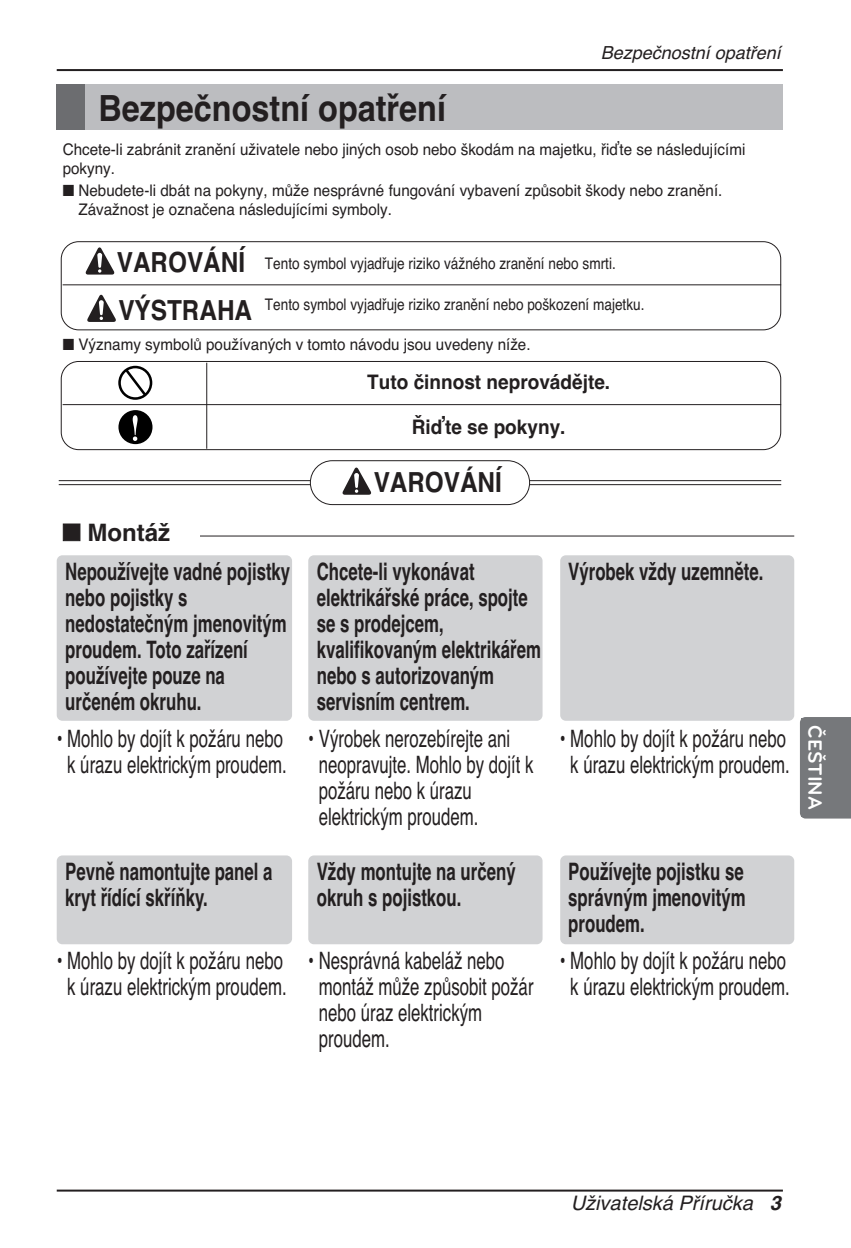
<style>
.page{position:relative;width:851px;height:1248px;background:#fff}
.page>*{position:absolute;margin:0;border:0;box-sizing:border-box;transform-origin:0 0}
.t1{font:700 36px "Helvetica";color:#231f20;scale:.9 1}
.t2{font:700 27.6px/47.4px "Helvetica";color:#231f20;scale:.88 1}
.t3{font:24px/26px "Helvetica";color:#231f20;text-align:center;scale:.7 1}
.t4{font:700 24px/26px "Helvetica";color:#231f20;scale:.7 1}
.t5{font:700 24px/38.8px "Helvetica";color:#231f20}
.t6{font:700 20px "Helvetica";color:#231f20;scale:.95 1}
.t7{font:italic 20px "Helvetica";color:#231f20}
.t8{font:700 20px "Bryant LG";color:#fff}
.t9{font:italic 18px "Helvetica";color:#231f20}
.t10{font:16px/19.2px "Helvetica";color:#231f20;scale:.95 1}
.t11{font:16px "Helvetica";color:#231f20;scale:.85 1}
.s1{font-weight:700}
</style>
<div class="page">
<hr style="left:57px;top:69px;width:725px;height:2px;background:#231f20">
<hr style="left:57px;top:1189px;width:725px;height:2px;background:#231f20">
<div style="left:800px;top:717px;width:50px;height:101px;background:#76787b"></div>
<div style="left:801px;top:718px;width:27px;height:98px;background:#76787b"></div>
<div style="left:57px;top:84px;width:113px;height:45px;background:#6c6d70"></div>
<div style="left:85px;top:84px;width:697px;height:45px;background:#bcbdc0"></div>
<div style="left:61px;top:241px;width:720px;height:89px;border:2px solid #231f20;border-radius:18px"></div>
<hr style="left:63px;top:284px;width:718px;height:1px;background:#231f20">
<svg style="left:86px;top:247px;width:29px;height:27px"></svg>
<svg style="left:87px;top:294px;width:29px;height:28px"></svg>
<div style="left:61px;top:361px;width:720px;height:89px;border:2px solid #231f20;border-radius:18px"></div>
<hr style="left:63px;top:404px;width:718px;height:1px;background:#231f20">
<div style="left:118px;top:410px;width:34px;height:34px;background:#000;border-radius:50%"></div>
<svg style="left:133px;top:415px;width:5px;height:26px"></svg>
<hr style="left:59px;top:480px;width:722px;height:1px;background:#231f20">
<hr style="left:59px;top:484px;width:722px;height:1px;background:#231f20">
<div style="left:310px;top:460px;width:219px;height:44px;background:#fff;border-radius:22px"></div>
<svg style="left:342px;top:467px;width:29px;height:27px"></svg>
<div style="left:310px;top:460px;width:220px;height:45px;border:2px solid #231f20;border-radius:22px"></div>
<svg style="left:118px;top:366px;width:34px;height:34px"></svg>
<hr style="left:206px;top:362px;width:1px;height:86px;background:#231f20">
<hr style="left:160px;top:535px;width:634px;height:1px;background:#231f20">
<div style="left:62px;top:520px;width:138px;height:28px;background:#fff"></div>
<div style="left:560px;top:555px;width:234px;height:165px;background:#d1d2d4;border-radius:6px"></div>
<div style="left:57px;top:555px;width:235px;height:165px;background:#d1d2d4;border-radius:6px"></div>
<div style="left:308px;top:555px;width:234px;height:165px;background:#d1d2d4;border-radius:6px"></div>
<div style="left:560px;top:855px;width:234px;height:89px;background:#d1d2d4;border-radius:6px"></div>
<div style="left:57px;top:855px;width:235px;height:89px;background:#d1d2d4;border-radius:6px"></div>
<div style="left:308px;top:855px;width:234px;height:89px;background:#d1d2d4;border-radius:6px"></div>
<p class="t9" style="left:600px;top:46px;width:182px">Bezpečnostní opatření</p>
<p class="t1" style="left:98px;top:95px;width:387px">Bezpečnostní opatření</p>
<p class="t10" style="left:63px;top:141px;width:720px">Chcete-li zabránit zranění uživatele nebo jiných osob nebo škodám na majetku, řiďte se následujícími pokyny.</p>
<p class="t10" style="left:78px;top:183px;width:679px;text-indent:-16px">■ Nebudete-li dbát na pokyny, může nesprávné fungování vybavení způsobit škody nebo zranění.<br>Závažnost je označena následujícími symboly.</p>
<p class="t2" style="left:117px;top:241px;width:155px">VAROVÁNÍ<br>VÝSTRAHA</p>
<p class="t11" style="left:265px;top:258px;width:414px">Tento symbol vyjadřuje riziko vážného zranění nebo smrti.</p>
<p class="t11" style="left:265px;top:299px;width:448px">Tento symbol vyjadřuje riziko zranění nebo poškození majetku.</p>
<p class="t10" style="left:63px;top:336px;width:494px">■ Významy symbolů používaných v tomto návodu jsou uvedeny níže.</p>
<p class="t6" style="left:367px;top:375px;width:257px">Tuto činnost neprovádějte.</p>
<p class="t6" style="left:412px;top:419px;width:163px">Řiďte se pokyny.</p>
<p class="t2" style="left:373px;top:461px;width:147px">VAROVÁNÍ</p>
<p class="t5" style="left:62px;top:515px;width:229px">■ Montáž<br>Nepoužívejte vadné pojistky</p>
<p class="t4" style="left:65px;top:586px;width:318px">nebo pojistky s nedostatečným jmenovitým proudem. Toto zařízení používejte pouze na určeném okruhu.</p>
<p class="t3" style="left:57px;top:727px;width:330px">• Mohlo by dojít k požáru nebo k úrazu elektrickým proudem.</p>
<p class="t4" style="left:568px;top:560px;width:280px">Výrobek vždy uzemněte.</p>
<p class="t4" style="left:317px;top:560px;width:322px">Chcete-li vykonávat elektrikářské práce, spojte se s prodejcem, kvalifikovaným elektrikářem nebo s autorizovaným servisním centrem.</p>
<p class="t3" style="left:319px;top:727px;width:308px;text-align:left;text-indent:-10px">• Výrobek nerozebírejte ani neopravujte. Mohlo by dojít k požáru nebo k úrazu elektrickým proudem.</p>
<p class="t3" style="left:559px;top:727px;width:330px">• Mohlo by dojít k požáru nebo k úrazu elektrickým proudem.</p>
<p class="t4" style="left:65px;top:860px;width:298px">Pevně namontujte panel a kryt řídící skříňky.</p>
<p class="t3" style="left:57px;top:949px;width:330px">• Mohlo by dojít k požáru nebo k úrazu elektrickým proudem.</p>
<p class="t4" style="left:317px;top:860px;width:286px">Vždy montujte na určený okruh s pojistkou.</p>
<p class="t3" style="left:319px;top:949px;width:308px;text-align:left;text-indent:-10px">• Nesprávná kabeláž nebo montáž může způsobit požár nebo úraz elektrickým proudem.</p>
<p class="t4" style="left:568px;top:860px;width:255px;text-align:justify">Používejte pojistku se správným jmenovitým proudem.</p>
<p class="t3" style="left:559px;top:949px;width:330px">• Mohlo by dojít k požáru nebo k úrazu elektrickým proudem.</p>
<p class="t8" style="left:826px;top:725px;width:86px;rotate:90deg">ČEŠTINA</p>
<p class="t7" style="left:570px;top:1195px;width:212px">Uživatelská Příručka <span class="s1">3</span></p>
</div>
